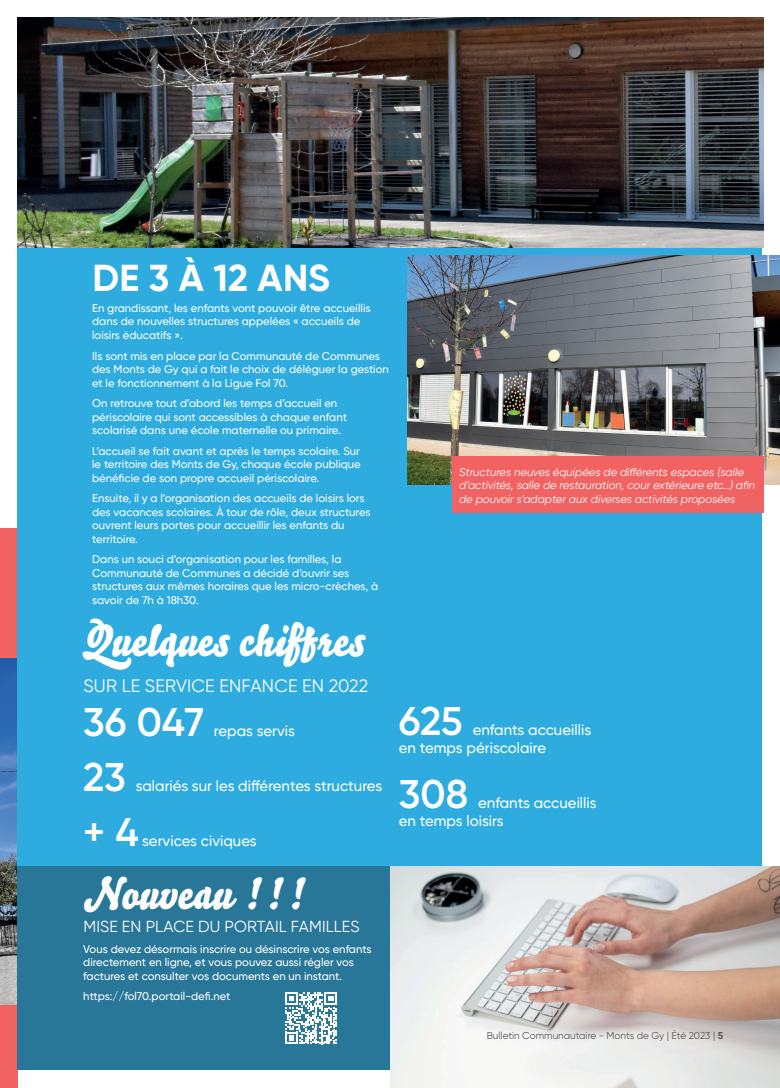
<style>
.page{position:relative;width:780px;height:1088px;background:#fff}
.page>*{position:absolute;margin:0;border:0;box-sizing:border-box;transform-origin:0 0}
.t1{font:43.75px "Bello Script Pro";color:#fff}
.t2{font:600 40px "Gilroy";letter-spacing:-.005em;color:#fff}
.t3{font:700 37.5px "Gilroy";letter-spacing:.005em;color:#fff}
.t4{font:18px "Gilroy";letter-spacing:.01em;color:#fff}
.t5{font:16px "Gilroy";letter-spacing:.01em;color:#fff}
.t6{font:500 15px/18px "Gilroy";color:#fff}
.t7{font:500 11.25px/13.5px "Gilroy";color:#fff}
.t8{font:italic 11.25px/13.5px "Gilroy";color:#fff}
.t9{font:10px "Gilroy";color:#57585a}
.s1{font-weight:700}
</style>
<div class="page">
<div style="left:0;top:528px;width:18px;height:560px;background:#f16362"></div>
<img style="left:0;top:659px;width:18px;height:346px">
<div style="left:18px;top:247px;width:744px;height:823px;background:#2eacdf"></div>
<img style="left:407px;top:255px;width:373px;height:230px">
<div style="left:18px;top:866px;width:744px;height:204px;background:#287798"></div>
<img style="left:18px;top:18px;width:745px;height:229px">
<svg style="left:33px;top:247px;width:50px;height:1px"></svg>
<div style="left:452px;top:456px;width:311px;height:57px;background:#f16362"></div>
<img style="left:390px;top:866px;width:390px;height:222px">
<svg style="left:285px;top:992px;width:52px;height:52px"></svg>
<h3 class="t3" style="left:92px;top:255px;width:239px">DE 3 À 12 ANS</h3>
<p class="t7" style="left:92px;top:301px;width:280px">En grandissant, les enfants vont pouvoir être accueillis dans de nouvelles structures appelées « accueils de loisirs éducatifs ».</p>
<p class="t7" style="left:92px;top:349px;width:298px">Ils sont mis en place par la Communauté de Communes des Monts de Gy qui a fait le choix de déléguer la gestion et le fonctionnement à la Ligue Fol 70.</p>
<p class="t7" style="left:92px;top:396px;width:256px">On retrouve tout d’abord les temps d’accueil en périscolaire qui sont accessibles à chaque enfant scolarisé dans une école maternelle ou primaire.</p>
<p class="t7" style="left:92px;top:444px;width:270px;text-align:justify">L’accueil se fait avant et après le temps scolaire. Sur le territoire des Monts de Gy, chaque école publique bénéficie de son propre accueil périscolaire.</p>
<p class="t7" style="left:92px;top:491px;width:280px">Ensuite, il y a l’organisation des accueils de loisirs lors des vacances scolaires. À tour de rôle, deux structures ouvrent leurs portes pour accueillir les enfants du territoire.</p>
<p class="t7" style="left:92px;top:553px;width:287px">Dans un souci d’organisation pour les familles, la Communauté de Communes a décidé d’ouvrir ses structures aux mêmes horaires que les micro-crèches, à savoir de 7h à 18h30.</p>
<h1 class="t1" style="left:83px;top:606px;width:283px">Quelques c hiffres</h1>
<h3 class="t4" style="left:83px;top:675px;width:286px">SUR LE SERVICE ENFANCE EN 2022</h3>
<h2 class="t2" style="left:83px;top:697px;width:122px">36 047</h2>
<h3 class="t6" style="left:214px;top:721px;width:83px">repas servis</h3>
<h2 class="t2" style="left:83px;top:752px;width:44px">23</h2>
<h3 class="t6" style="left:136px;top:776px;width:248px">salariés sur les différentes structures</h3>
<h2 class="t2" style="left:83px;top:807px;width:57px">+ 4</h2>
<h3 class="t6" style="left:142px;top:831px;width:116px">services civiques</h3>
<h1 class="t1" style="left:83px;top:860px;width:226px">Nouveau !!!</h1>
<h3 class="t5" style="left:83px;top:916px;width:278px">MISE EN PLACE DU PORTAIL FAMILLES</h3>
<p class="t7" style="left:83px;top:942px;width:290px">Vous devez désormais inscrire ou désinscrire vos enfants directement en ligne, et vous pouvez aussi régler vos factures et consulter vos documents en un instant.</p>
<p class="t7" style="left:83px;top:989px;width:149px">https://fol70.portail-defi.net</p>
<p class="t8" style="left:459px;top:465px;width:297px">Structures neuves équipées de différents espaces (salle d’activités, salle de restauration, cour extérieure etc…) afin de pouvoir s’adapter aux diverses activités proposées</p>
<h2 class="t2" style="left:399px;top:696px;width:65px">625</h2>
<h3 class="t6" style="left:399px;top:720px;width:194px;text-indent:74px">enfants accueillis en temps périscolaire</h3>
<h2 class="t2" style="left:399px;top:769px;width:71px">308</h2>
<h3 class="t6" style="left:399px;top:793px;width:199px;text-indent:79px">enfants accueillis en temps loisirs</h3>
<p class="t9" style="left:486px;top:1030px;width:238px">Bulletin Communautaire - Monts de Gy | Été 2023 | <span class="s1">5</span></p>
</div>
